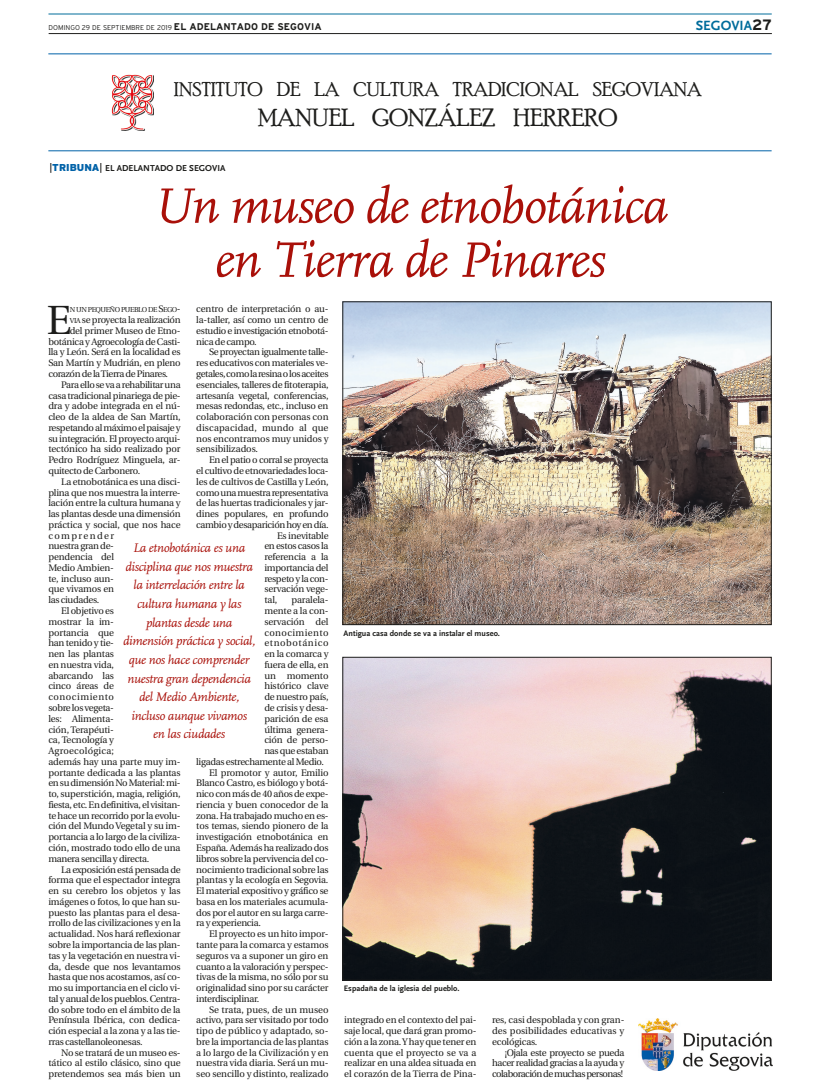
<style>
.page{position:relative;width:820px;height:1088px;background:#fff}
.page>*{position:absolute;margin:0;border:0;box-sizing:border-box;transform-origin:0 0}
.Opinion_Editorial_Ti{font:italic 52px "FF Scala";letter-spacing:-.025em;color:#a91009}
.Normal_DB{font:40.6px "Utopia";color:#1d1d1b}
.t1{font:25px "Poor Richard";color:#1d1d1b}
.t2{font:20px "Poor Richard";color:#1d1d1b}
.t3{font:700 14px "Scala Sans";color:#006c9b}
.Opinion_Articulo_sum{font:italic 13px/18.6px "FF Scala";letter-spacing:-.025em;color:#a91009;text-align:center}
.Normal_DB-2{font:9.5px/10.8px "Utopia";letter-spacing:-.02em;color:#1d1d1b;text-align:justify}
.Normal_DB-3{font:9.5px "Utopia";letter-spacing:-.045em;color:#1d1d1b}
.Normal_DB-4{font:9.5px "Utopia";letter-spacing:.04em;color:#1d1d1b}
.Normal_DB-5{font:9.5px "Utopia";letter-spacing:.06em;color:#1d1d1b}
.V_Epigrafe_sumario_D{font:700 9px "Scala Sans";color:#1d1d1b}
.Pie_de_foto_DB{font:700 8.3px "Scala Sans";color:#1d1d1b}
.Normal_DB-6{font:7.1px "Utopia";letter-spacing:-.055em;color:#1d1d1b}
.t4{font:300 7px "Interstate Adobe";color:#1d1d1b}
.s1{font-weight:700;font-size:9.8px}
.s2{font-family:"Interstate Adobe";font-size:15px;color:#1d1d1b}
.s3{font-family:"Interstate Adobe";font-weight:400;font-size:10px}
.s4{font-family:"Interstate Adobe";font-weight:900;font-size:10px;color:#0062a8}
.s5{font-size:9.5px}
.s6{font-size:7.1px}
</style>
<div class="page">
<img style="left:638px;top:1019px;width:134px;height:52px">
<hr style="left:48px;top:151px;width:723px;height:1px;background:#0062a8">
<hr style="left:48px;top:54px;width:723px;height:1px;background:#0062a8">
<img style="left:112px;top:74px;width:41px;height:57px">
<img style="left:344px;top:304px;width:425px;height:319px">
<div style="left:342px;top:302px;width:429px;height:323px;border:1px solid #1d1d1b"></div>
<img style="left:344px;top:659px;width:425px;height:319px">
<div style="left:342px;top:657px;width:429px;height:323px;border:1px solid #1d1d1b"></div>
<hr style="left:49px;top:33px;width:722px;height:1px;background:#1d1d1b">
<hr style="left:48px;top:14px;width:723px;height:1px;background:#006c9b">
<p class="t4" style="left:49px;top:24px;width:274px">DOMINGO 29 DE SEPTIEMBRE DE 2019 <span class="s1">EL ADELANTADO DE SEGOVIA</span></p>
<p class="t3" style="left:695px;top:18px;width:78px">SEGOVIA<span class="s2">27</span></p>
<p class="t2" style="left:174px;top:78px;width:529px">INSTITUTO DE LA CULTURA TRADICIONAL SEGOVIANA</p>
<p class="t1" style="left:258px;top:103px;width:361px">MANUEL GONZÁLEZ HERRERO</p>
<p class="V_Epigrafe_sumario_D" style="left:49px;top:163px;width:178px"><span class="s3">|</span><span class="s4">TRIBUNA</span><span class="s3">|</span> EL ADELANTADO DE SEGOVIA</p>
<p class="Opinion_Editorial_Ti" style="left:152px;top:179px;width:517px">Un museo de etnobotánica</p>
<p class="Opinion_Editorial_Ti" style="left:214px;top:233px;width:392px">en Tierra de Pinares</p>
<p class="Normal_DB-2" style="left:196px;top:304px;width:134px">centro de interpretación o au&shy;la-taller, así como un centro de estudio e investigación etnobotá&shy;nica de campo.</p>
<p class="Normal_DB-2" style="left:196px;top:347px;width:134px;text-indent:13px">Se proyectan igualmente talle&shy;res educativos con materiales ve&shy;getales, como la resina o los aceites esenciales, talleres de fitoterapia, artesanía vegetal, conferencias, mesas redondas, etc., incluso en colaboración con personas con discapacidad, mundo al que nos encontramos muy unidos y sensibilizados.</p>
<p class="Normal_DB-2" style="left:196px;top:455px;width:134px;text-indent:13px">En el patio o corral se proyecta el cultivo de etnovariedades loca&shy;les de cultivos de Castilla y León, como una muestra representativa de las huertas tradicionales y jar&shy;dines populares, en profundo cambio y desaparición hoy en día.</p>
<p class="Normal_DB-2" style="left:264px;top:530px;width:66px;text-indent:13px">Es inevitable en estos casos la referencia a la importancia del respeto y la con&shy;servación vege&shy;tal,</p>
<p class="Normal_DB" style="left:47px;top:298px;width:26px">E</p>
<p class="Normal_DB-6" style="left:70px;top:306px;width:112px">N UN PEQUEÑO PUEBLO DE <span class="s5">S</span>EGO<span class="s5">-</span></p>
<p class="Normal_DB-2" style="left:70px;top:315px;width:112px"><span class="s6">VIA</span> se proyecta la realización</p>
<p class="Normal_DB-2" style="left:70px;top:325px;width:112px">del primer Museo de Etno-</p>
<p class="Normal_DB-2" style="left:48px;top:336px;width:134px">botánica y Agroecología de Casti-</p>
<p class="Normal_DB-2" style="left:48px;top:347px;width:134px">lla y León. Será en la localidad es</p>
<p class="Normal_DB-2" style="left:48px;top:358px;width:134px">San Martín y Mudrián, en pleno</p>
<p class="Normal_DB-3" style="left:48px;top:369px;width:121px">corazón de la Tierra de Pinares.</p>
<p class="Normal_DB-2" style="left:48px;top:379px;width:134px;text-indent:13px">Para ello se va a rehabilitar una casa tradicional pinariega de pie&shy;dra y adobe integrada en el nú&shy;cleo de la aldea de San Martín, respetando al máximo el paisaje y su integración. El proyecto arqui&shy;tectónico ha sido realizado por Pedro Rodríguez Minguela, ar&shy;quitecto de Carbonero.</p>
<p class="Normal_DB-2" style="left:48px;top:476px;width:134px;text-align:left;text-indent:13px">La etnobotánica es una disci&shy;plina que nos muestra la interre&shy;lación entre la cultura humana y las plantas desde una dimensión práctica y social, que nos hace comprender<br>nuestra gran de-<br>pendencia del<br>Medio Ambien-<br>te, incluso aun-<br>que vivamos en<br>las ciudades.</p>
<p class="Normal_DB-2" style="left:48px;top:606px;width:134px;text-align:left;text-indent:13px">El objetivo es<br>mostrar la im-<br>portancia que<br>han tenido y tie-<br>nen las plantas<br>en nuestra vida,<br>abarcando las<br>cinco áreas de conocimiento<br>sobre los vegeta-<br>les: Alimenta-<br>ción, Terapéuti-<br>ca, Tecnología y<br>Agroecológica;<br>además hay una parte muy im&shy;portante dedicada a las plantas en su dimensión No Material: mi&shy;to, superstición, magia, religión, fiesta, etc. En definitiva, el visitan&shy;te hace un recorrido por la evolu&shy;ción del Mundo Vegetal y su im&shy;portancia a lo largo de la civiliza&shy;ción, mostrado todo ello de una manera sencilla y directa.</p>
<p class="Normal_DB-2" style="left:48px;top:864px;width:134px;text-indent:13px">La exposición está pensada de forma que el espectador integra en su cerebro los objetos y las imágenes o fotos, lo que han su&shy;puesto las plantas para el desa&shy;rrollo de las civilizaciones y en la actualidad. Nos hará reflexionar sobre la importancia de las plan&shy;tas y la vegetación en nuestra vi&shy;da, desde que nos levantamos hasta que nos acostamos, así co&shy;mo su importancia en el ciclo vi&shy;tal y anual de los pueblos. Centra&shy;do sobre todo en el ámbito de la Península Ibérica, con dedica&shy;ción especial a la zona y a las tie&shy;rras castellanoleonesas.</p>
<p class="Normal_DB-2" style="left:48px;top:1047px;width:134px;text-indent:13px">No se tratará de un museo es&shy;tático al estilo clásico, sino que pretendemos sea más bien un</p>
<p class="Opinion_Articulo_sum" style="left:123px;top:539px;width:134px">La etnobotánica es una disciplina que nos muestra la interrelación entre la cultura humana y las plantas desde una dimensión práctica y social, que nos hace comprender nuestra gran dependencia del Medio Ambiente, incluso aunque vivamos</p>
<p class="Opinion_Articulo_sum" style="left:153px;top:725px;width:73px">en las ciudades</p>
<p class="Normal_DB-2" style="left:291px;top:595px;width:39px">paralela-</p>
<p class="Normal_DB-2" style="left:264px;top:606px;width:66px">mente a la con-</p>
<p class="Normal_DB-2" style="left:264px;top:616px;width:66px">servación del</p>
<p class="Normal_DB-4" style="left:264px;top:627px;width:66px">conocimiento</p>
<p class="Normal_DB-5" style="left:264px;top:638px;width:66px">etnobotánico</p>
<p class="Normal_DB-2" style="left:264px;top:649px;width:66px">en la comarca y</p>
<p class="Normal_DB-2" style="left:264px;top:659px;width:66px">fuera de ella, en</p>
<p class="Normal_DB-2" style="left:264px;top:670px;width:66px">un momento</p>
<p class="Normal_DB-2" style="left:264px;top:681px;width:66px">histórico clave</p>
<p class="Normal_DB-2" style="left:264px;top:692px;width:66px">de nuestro país,</p>
<p class="Normal_DB-2" style="left:264px;top:703px;width:66px">de crisis y desa-</p>
<p class="Normal_DB-2" style="left:264px;top:713px;width:66px">parición de esa</p>
<p class="Normal_DB-2" style="left:264px;top:724px;width:66px">última genera-</p>
<p class="Normal_DB-2" style="left:264px;top:735px;width:66px">ción de perso-</p>
<p class="Normal_DB-2" style="left:264px;top:746px;width:66px">nas que estaban</p>
<p class="Normal_DB-2" style="left:196px;top:756px;width:129px">ligadas estrechamente al Medio.</p>
<p class="Normal_DB-2" style="left:196px;top:767px;width:134px;text-indent:13px">El promotor y autor, Emilio Blanco Castro, es biólogo y botá&shy;nico con más de 40 años de expe&shy;riencia y buen conocedor de la zona. Ha trabajado mucho en es&shy;tos temas, siendo pionero de la investigación etnobotánica en España. Además ha realizado dos libros sobre la pervivencia del co&shy;nocimiento tradicional sobre las plantas y la ecología en Segovia.<br>El material expositivo y gráfico se basa en los materiales acumula&shy;dos por el autor en su larga carre&shy;ra y experiencia.</p>
<p class="Normal_DB-2" style="left:196px;top:929px;width:134px;text-indent:13px">El proyecto es un hito impor&shy;tante para la comarca y estamos seguros va a suponer un giro en cuanto a la valoración y perspec&shy;tivas de la misma, no sólo por su originalidad sino por su carácter interdisciplinar.</p>
<p class="Normal_DB-2" style="left:196px;top:1004px;width:134px;text-indent:13px">Se trata, pues, de un museo activo, para ser visitado por todo tipo de público y adaptado, so&shy;bre la importancia de las plantas a lo largo de la Civilización y en nuestra vida diaria. Será un mu&shy;seo sencillo y distinto, realizado</p>
<p class="Normal_DB-2" style="left:344px;top:1015px;width:134px">integrado en el contexto del pai&shy;saje local, que dará gran promo&shy;ción a la zona. Y hay que tener en cuenta que el proyecto se va a realizar en una aldea situada en el corazón de la Tierra de Pina-</p>
<p class="Normal_DB-2" style="left:492px;top:1015px;width:134px">res, casi despoblada y con gran&shy;des posibilidades educativas y ecológicas.</p>
<p class="Pie_de_foto_DB" style="left:343px;top:628px;width:158px">Antigua casa donde se va a instalar el museo.</p>
<p class="Pie_de_foto_DB" style="left:344px;top:984px;width:117px">Espadaña de la iglesia del pueblo.</p>
<p class="Normal_DB-2" style="left:492px;top:1047px;width:134px;text-indent:13px">¡Ojala este proyecto se pueda hacer realidad gracias a la ayuda y colaboración de muchas personas!</p>
</div>
